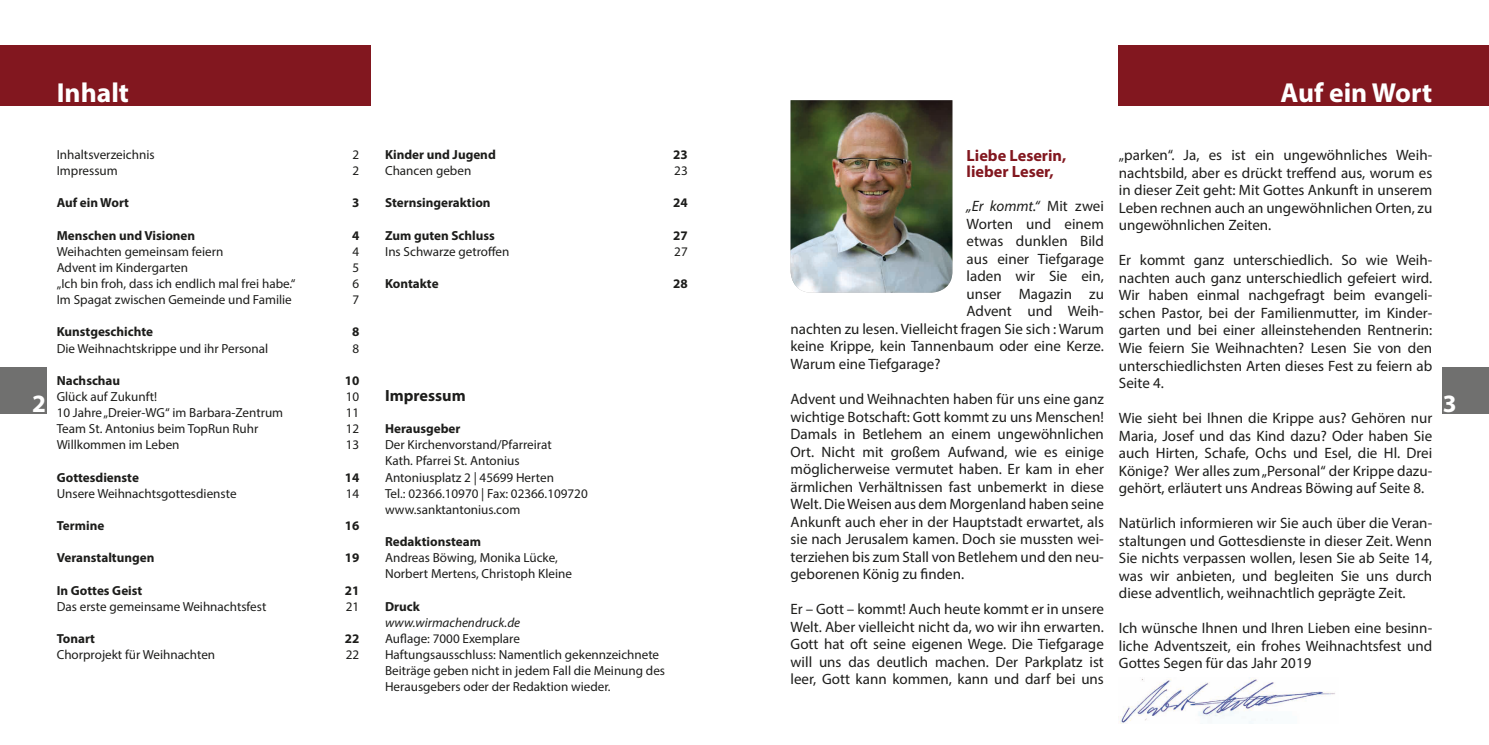
<style>
.page{position:relative;width:1489px;height:745px;background:#fff}
.page>*{position:absolute;margin:0;border:0;box-sizing:border-box;transform-origin:0 0}
.t1{font:700 27.5px "Myriad Pro";color:#fff}
.t2{font:700 25px "Myriad Pro";color:#fff}
.t3{font:700 16.25px/16.2px "Myriad Pro";color:#82171f}
.t4{font:700 16.25px "Myriad Pro";color:#1d1d1b}
.t5{font:15px/17.5px "Myriad Pro";color:#1d1d1b;text-align:justify}
.t6{font:italic 15px "Myriad Pro";color:#1d1d1b}
.t7{font:13.12px "Myriad Pro";color:#1d1d1b}
.t8{font:700 13.12px "Myriad Pro";color:#1d1d1b}
.t9{font:italic 13.12px "Myriad Pro";color:#1d1d1b}
.s1{font-style:normal}
</style>
<div class="page">
<div style="left:0;top:45px;width:370px;height:60px;background:#82171f"></div>
<div style="left:1118px;top:45px;width:370px;height:60px;background:#82171f"></div>
<div style="left:0;top:367px;width:46px;height:46px;background:#70706f"></div>
<div style="left:1442px;top:367px;width:46px;height:46px;background:#70706f"></div>
<img style="left:790px;top:100px;width:162px;height:192px">
<img style="left:1118px;top:678px;width:217px;height:45px">
<p class="t1" style="left:57px;top:75px;width:74px">Inhalt</p>
<p class="t1" style="left:1280px;top:74px;width:153px">Auf ein Wort</p>
<p class="t7" style="left:57px;top:146px;width:99px">Inhaltsverzeichnis</p>
<p class="t7" style="left:352px;top:146px;width:8px">2</p>
<p class="t7" style="left:57px;top:162px;width:62px">Impressum</p>
<p class="t7" style="left:352px;top:162px;width:8px">2</p>
<p class="t8" style="left:57px;top:194px;width:74px">Auf ein Wort</p>
<p class="t8" style="left:352px;top:194px;width:9px">3</p>
<p class="t8" style="left:57px;top:226px;width:140px">Menschen und Visionen</p>
<p class="t8" style="left:352px;top:226px;width:9px">4</p>
<p class="t7" style="left:57px;top:243px;width:168px">Weihachten gemeinsam feiern</p>
<p class="t7" style="left:352px;top:243px;width:8px">4</p>
<p class="t7" style="left:57px;top:259px;width:133px">Advent im Kindergarten</p>
<p class="t7" style="left:352px;top:259px;width:8px">5</p>
<p class="t7" style="left:57px;top:275px;width:240px">„Ich bin froh, dass ich endlich mal frei habe.“</p>
<p class="t7" style="left:352px;top:275px;width:8px">6</p>
<p class="t7" style="left:57px;top:291px;width:237px">Im Spagat zwischen Gemeinde und Familie</p>
<p class="t7" style="left:352px;top:291px;width:8px">7</p>
<p class="t8" style="left:57px;top:323px;width:98px">Kunstgeschichte</p>
<p class="t8" style="left:352px;top:323px;width:9px">8</p>
<p class="t7" style="left:57px;top:340px;width:213px">Die Weihnachtskrippe und ihr Personal</p>
<p class="t7" style="left:352px;top:340px;width:8px">8</p>
<p class="t8" style="left:57px;top:371px;width:65px">Nachschau</p>
<p class="t8" style="left:345px;top:371px;width:16px">10</p>
<p class="t7" style="left:57px;top:388px;width:102px">Glück auf Zukunft!</p>
<p class="t7" style="left:346px;top:388px;width:15px">10</p>
<p class="t7" style="left:57px;top:404px;width:228px">10 Jahre „Dreier-WG“ im Barbara-Zentrum</p>
<p class="t7" style="left:346px;top:404px;width:15px">11</p>
<p class="t7" style="left:57px;top:420px;width:203px">Team St. Antonius beim TopRun Ruhr</p>
<p class="t7" style="left:346px;top:420px;width:15px">12</p>
<p class="t7" style="left:57px;top:436px;width:124px">Willkommen im Leben</p>
<p class="t7" style="left:346px;top:436px;width:15px">13</p>
<p class="t8" style="left:57px;top:468px;width:84px">Gottesdienste</p>
<p class="t8" style="left:345px;top:468px;width:16px">14</p>
<p class="t7" style="left:57px;top:485px;width:181px">Unsere Weihnachtsgottesdienste</p>
<p class="t7" style="left:346px;top:485px;width:15px">14</p>
<p class="t8" style="left:57px;top:516px;width:49px">Termine</p>
<p class="t8" style="left:345px;top:516px;width:16px">16</p>
<p class="t8" style="left:57px;top:549px;width:99px">Veranstaltungen</p>
<p class="t8" style="left:345px;top:549px;width:16px">19</p>
<p class="t8" style="left:57px;top:581px;width:87px">In Gottes Geist</p>
<p class="t8" style="left:345px;top:581px;width:16px">21</p>
<p class="t7" style="left:57px;top:597px;width:211px">Das erste gemeinsame Weihnachtsfest</p>
<p class="t7" style="left:346px;top:597px;width:15px">21</p>
<p class="t8" style="left:57px;top:629px;width:40px">Tonart</p>
<p class="t8" style="left:345px;top:629px;width:16px">22</p>
<p class="t7" style="left:57px;top:646px;width:160px">Chorprojekt für Weihnachten</p>
<p class="t7" style="left:346px;top:646px;width:15px">22</p>
<p class="t8" style="left:385px;top:146px;width:112px">Kinder und Jugend</p>
<p class="t8" style="left:673px;top:146px;width:16px">23</p>
<p class="t7" style="left:385px;top:162px;width:88px">Chancen geben</p>
<p class="t7" style="left:674px;top:162px;width:15px">23</p>
<p class="t8" style="left:385px;top:194px;width:107px">Sternsingeraktion</p>
<p class="t8" style="left:673px;top:194px;width:16px">24</p>
<p class="t8" style="left:385px;top:226px;width:111px">Zum guten Schluss</p>
<p class="t8" style="left:673px;top:226px;width:16px">27</p>
<p class="t7" style="left:385px;top:243px;width:126px">Ins Schwarze getroffen</p>
<p class="t7" style="left:674px;top:243px;width:15px">27</p>
<p class="t8" style="left:385px;top:275px;width:55px">Kontakte</p>
<p class="t8" style="left:673px;top:275px;width:16px">28</p>
<p class="t5" style="left:1118px;top:146px;width:315px">„parken“. Ja, es ist ein ungewöhnliches Weih&shy;nachtsbild, aber es drückt treffend aus, worum es in dieser Zeit geht: Mit Gottes Ankunft in unserem Leben rechnen auch an ungewöhnlichen Orten, zu ungewöhnlichen Zeiten.</p>
<p class="t5" style="left:1118px;top:251px;width:315px">Er kommt ganz unterschiedlich. So wie Weih&shy;nachten auch ganz unterschiedlich gefeiert wird.<br>Wir haben einmal nachgefragt beim evangeli&shy;schen Pastor, bei der Familienmutter, im Kinder&shy;garten und bei einer alleinstehenden Rentnerin:<br>Wie feiern Sie Weihnachten? Lesen Sie von den unterschiedlichsten Arten dieses Fest zu feiern ab Seite 4.</p>
<p class="t5" style="left:1118px;top:409px;width:315px">Wie sieht bei Ihnen die Krippe aus? Gehören nur Maria, Josef und das Kind dazu? Oder haben Sie auch Hirten, Schafe, Ochs und Esel, die Hl. Drei Könige? Wer alles zum „Personal“ der Krippe dazu&shy;gehört, erläutert uns Andreas Böwing auf Seite 8.</p>
<p class="t5" style="left:1118px;top:514px;width:315px">Natürlich informieren wir Sie auch über die Veran&shy;staltungen und Gottesdienste in dieser Zeit. Wenn Sie nichts verpassen wollen, lesen Sie ab Seite 14, was wir anbieten, und begleiten Sie uns durch diese adventlich, weihnachtlich geprägte Zeit.</p>
<p class="t5" style="left:1118px;top:619px;width:315px">Ich wünsche Ihnen und Ihren Lieben eine besinn&shy;liche Adventszeit, ein frohes Weihnachtsfest und Gottes Segen für das Jahr 2019</p>
<p class="t3" style="left:966px;top:147px;width:101px">Liebe Leserin, lieber Leser,</p>
<p class="t6" style="left:966px;top:197px;width:139px">„Er kommt.“ <span class="s1">Mit zwei</span></p>
<p class="t5" style="left:966px;top:214px;width:139px">Worten und einem</p>
<p class="t5" style="left:966px;top:232px;width:139px">etwas dunklen Bild</p>
<p class="t5" style="left:966px;top:249px;width:139px">aus einer Tiefgarage</p>
<p class="t5" style="left:966px;top:267px;width:139px">laden wir Sie ein,</p>
<p class="t5" style="left:966px;top:284px;width:139px">unser Magazin zu</p>
<p class="t5" style="left:966px;top:302px;width:139px">Advent und Weih-</p>
<p class="t5" style="left:790px;top:319px;width:315px">nachten zu lesen. Vielleicht fragen Sie sich : Warum</p>
<p class="t5" style="left:790px;top:337px;width:315px">keine Krippe, kein Tannenbaum oder eine Kerze.</p>
<p class="t5" style="left:790px;top:354px;width:151px">Warum eine Tiefgarage?</p>
<p class="t5" style="left:790px;top:389px;width:315px">Advent und Weihnachten haben für uns eine ganz wichtige Botschaft: Gott kommt zu uns Menschen!<br>Damals in Betlehem an einem ungewöhnlichen Ort. Nicht mit großem Aufwand, wie es einige möglicherweise vermutet haben. Er kam in eher ärmlichen Verhältnissen fast unbemerkt in diese Welt. Die Weisen aus dem Morgenland haben seine Ankunft auch eher in der Hauptstadt erwartet, als sie nach Jerusalem kamen. Doch sie mussten wei&shy;terziehen bis zum Stall von Betlehem und den neu&shy;geborenen König zu finden.</p>
<p class="t5" style="left:790px;top:599px;width:315px">Er – Gott – kommt! Auch heute kommt er in unsere Welt. Aber vielleicht nicht da, wo wir ihn erwarten.<br>Gott hat oft seine eigenen Wege. Die Tiefgarage will uns das deutlich machen. Der Parkplatz ist leer, Gott kann kommen, kann und darf bei uns</p>
<p class="t4" style="left:385px;top:384px;width:82px">Impressum</p>
<p class="t8" style="left:385px;top:420px;width:77px">Herausgeber</p>
<p class="t7" style="left:385px;top:436px;width:168px">Der Kirchenvorstand/Pfarreirat</p>
<p class="t7" style="left:385px;top:452px;width:136px">Kath. Pfarrei St. Antonius</p>
<p class="t7" style="left:385px;top:469px;width:170px">Antoniusplatz 2 | 45699 Herten</p>
<p class="t7" style="left:385px;top:485px;width:204px">Tel.: 02366.10970 | Fax: 02366.109720</p>
<p class="t7" style="left:385px;top:501px;width:137px">www.sanktantonius.com</p>
<p class="t8" style="left:385px;top:533px;width:97px">Redaktionsteam</p>
<p class="t7" style="left:385px;top:549px;width:174px">Andreas Böwing, Monika Lücke,</p>
<p class="t7" style="left:385px;top:565px;width:188px">Norbert Mertens, Christoph Kleine</p>
<p class="t8" style="left:385px;top:597px;width:36px">Druck</p>
<p class="t9" style="left:385px;top:614px;width:137px">www.wirmachendruck.de</p>
<p class="t7" style="left:385px;top:630px;width:136px">Auflage: 7000 Exemplare</p>
<p class="t7" style="left:385px;top:646px;width:276px">Haftungsausschluss: Namentlich gekennzeichnete</p>
<p class="t7" style="left:385px;top:662px;width:281px">Beiträge geben nicht in jedem Fall die Meinung des</p>
<p class="t7" style="left:385px;top:678px;width:227px">Herausgebers oder der Redaktion wieder.</p>
<p class="t2" style="left:32px;top:387px;width:15px">2</p>
<p class="t2" style="left:1442px;top:387px;width:15px">3</p>
</div>
